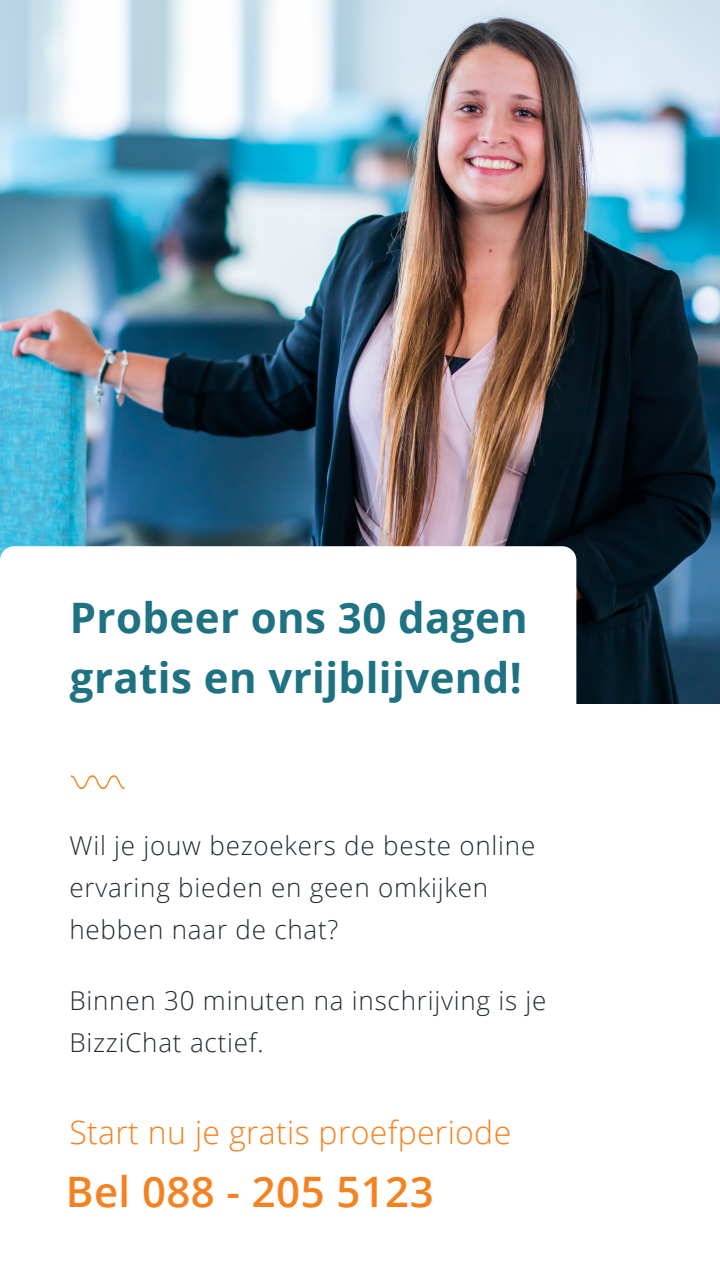
<style>
.page{position:relative;width:720px;height:1280px;background:#fff}
.page>*{position:absolute;margin:0;border:0;box-sizing:border-box;transform-origin:0 0}
.t1{font:700 42px/60px "Open Sans";letter-spacing:.01em;color:#1e7282}
.t2{font:600 42px "Open Sans";letter-spacing:.01em;color:#f58220}
.t3{font:300 32px "Open Sans";letter-spacing:.01em;color:#f58220}
.t4{font:300 26px/42px "Open Sans";letter-spacing:.03em;color:#222c32}
</style>
<div class="page">
<img style="left:0;top:0;width:720px;height:703px">
<svg style="left:71px;top:775px;width:54px;height:14px"></svg>
<div style="left:0;top:546px;width:576px;height:189px;background:#fff;border-radius:14px"></div>
<p class="t1" style="left:70px;top:587px;width:460px">Probeer ons 30 dagen gratis en vrijblijvend!</p>
<p class="t4" style="left:69px;top:824px;width:467px">Wil je jouw bezoekers de beste online ervaring bieden en geen omkijken hebben naar de chat?</p>
<p class="t4" style="left:69px;top:978px;width:479px">Binnen 30 minuten na inschrijving is je<br>BizziChat actief.</p>
<p class="t3" style="left:69px;top:1110px;width:443px">Start nu je gratis proefperiode</p>
<p class="t2" style="left:66px;top:1163px;width:369px">Bel 088 - 205 5123</p>
</div>
